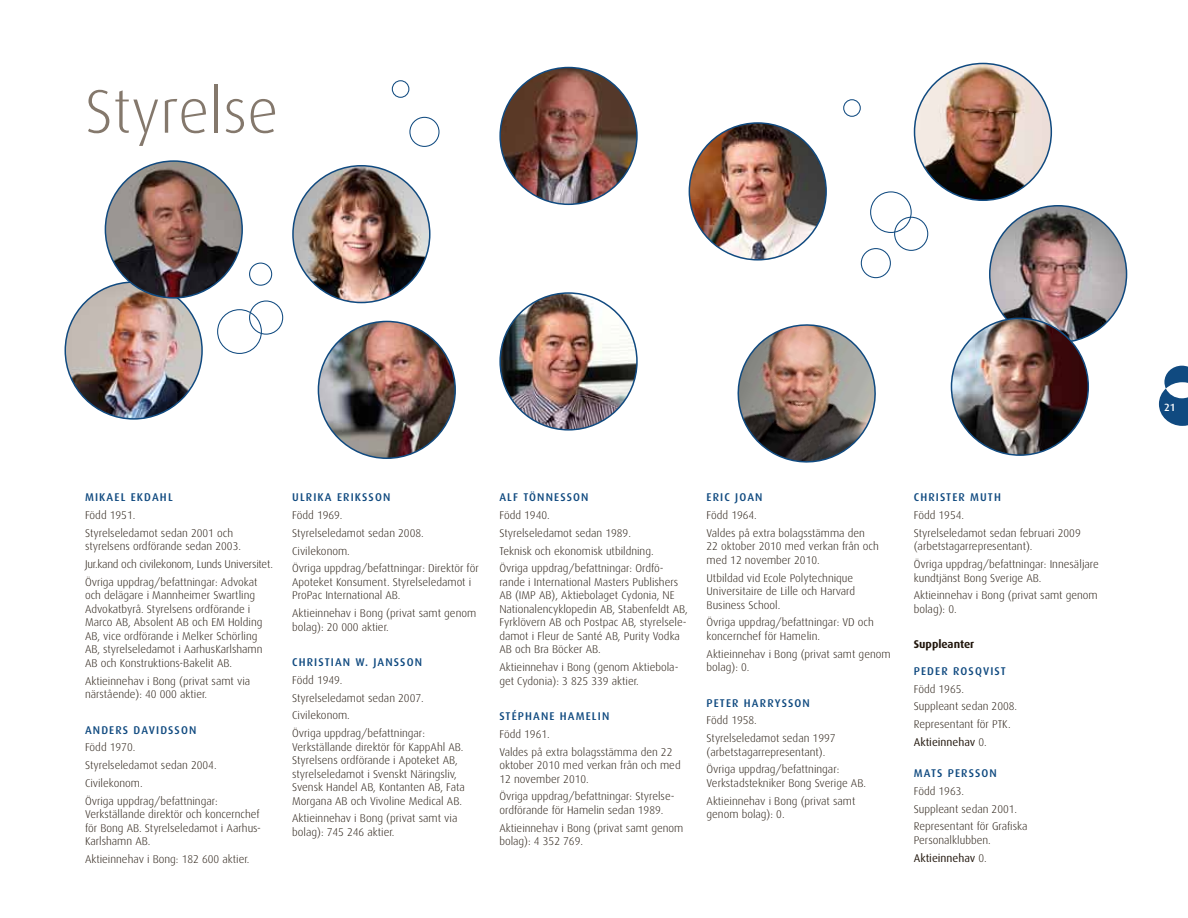
<style>
.page{position:relative;width:1188px;height:918px;background:#fff}
.page>*{position:absolute;margin:0;border:0;box-sizing:border-box;transform-origin:0 0}
.t1{font:300 61.5px "Dax";color:#84786c}
.t2{font:300 11.25px/17.7px "Dax";color:#22170d}
.t3{font:500 11.25px "Dax";letter-spacing:.1em;color:#104a80}
.t4{font:700 11.25px "Dax";color:#22170d}
.t5{font:500 10.5px "Dax";color:#fff}
.s1{font-weight:400}
</style>
<div class="page">
<svg style="left:1159px;top:366px;width:29px;height:60px"></svg>
<img style="left:500px;top:68px;width:137px;height:136px;border-radius:68px">
<img style="left:689px;top:123px;width:137px;height:137px;border-radius:68px">
<img style="left:915px;top:63px;width:136px;height:137px;border-radius:68px">
<img style="left:65px;top:282px;width:137px;height:137px;border-radius:68px">
<img style="left:105px;top:161px;width:137px;height:137px;border-radius:68px">
<img style="left:318px;top:321px;width:137px;height:137px;border-radius:68px">
<img style="left:293px;top:166px;width:137px;height:137px;border-radius:68px">
<img style="left:737px;top:324px;width:139px;height:139px">
<img style="left:500px;top:293px;width:137px;height:137px;border-radius:68px">
<img style="left:990px;top:206px;width:137px;height:137px;border-radius:68px">
<div style="left:861px;top:248px;width:30px;height:30px;border:1px solid #104a80;border-radius:50%"></div>
<div style="left:894px;top:217px;width:34px;height:34px;border:1px solid #104a80;border-radius:50%"></div>
<div style="left:870px;top:191px;width:42px;height:42px;border:1px solid #104a80;border-radius:50%"></div>
<div style="left:843px;top:99px;width:18px;height:18px;border:1px solid #104a80;border-radius:50%"></div>
<div style="left:217px;top:309px;width:45px;height:45px;border:1px solid #104a80;border-radius:50%"></div>
<div style="left:249px;top:301px;width:34px;height:34px;border:1px solid #104a80;border-radius:50%"></div>
<div style="left:249px;top:263px;width:23px;height:23px;border:1px solid #104a80;border-radius:50%"></div>
<div style="left:409px;top:117px;width:31px;height:30px;border:1px solid #104a80;border-radius:50%"></div>
<div style="left:392px;top:80px;width:17px;height:18px;border:1px solid #104a80;border-radius:50%"></div>
<img style="left:951px;top:318px;width:137px;height:137px;border-radius:68px">
<h1 class="t1" style="left:85px;top:78px;width:195px">Styrelse</h1>
<p class="t3" style="left:85px;top:491px;width:89px">MIKAEL EKDAHL</p>
<p class="t2" style="left:85px;top:507px;width:150px">Född 1951.<br>Styrelseledamot sedan 2001 och</p>
<p class="t2" style="left:85px;top:538px;width:190px">styrelsens ordförande sedan 2003.<br>Jur.kand och civilekonom, Lunds Universitet.<br>Övriga uppdrag/befattningar: Advokat</p>
<p class="t2" style="left:85px;top:589px;width:179px;line-height:13.5px">och delägare i Mannheimer Swartling Advokatbyrå. Styrelsens ordförande i Marco AB, Absolent AB och EM Holding AB, vice ordförande i Melker Schörling AB, styrelseledamot i AarhusKarlshamn AB och Konstruktions-Bakelit AB.</p>
<p class="t2" style="left:85px;top:674px;width:167px;line-height:13.5px">Aktieinnehav i Bong (privat samt via närstående): 40 000 aktier.</p>
<p class="t3" style="left:85px;top:724px;width:113px">ANDERS DAVIDSSON</p>
<p class="t2" style="left:85px;top:739px;width:134px">Född 1970.<br>Styrelseledamot sedan 2004.<br>Civilekonom.<br>Övriga uppdrag/befattningar:</p>
<p class="t2" style="left:85px;top:808px;width:178px;line-height:13.5px;text-align:justify">Verkställande direktör och koncernchef för Bong AB. Styrelseledamot i Aarhus-Karlshamn AB.</p>
<p class="t2" style="left:85px;top:850px;width:166px">Aktieinnehav i Bong: 182 600 aktier.</p>
<p class="t3" style="left:292px;top:491px;width:100px">ULRIKA ERIKSSON</p>
<p class="t2" style="left:292px;top:507px;width:188px">Född 1969.<br>Styrelseledamot sedan 2008.<br>Civilekonom.<br>Övriga uppdrag/befattningar: Direktör för</p>
<p class="t2" style="left:292px;top:575px;width:181px;line-height:13.5px">Apoteket Konsument. Styrelseledamot i<br>ProPac International AB.</p>
<p class="t2" style="left:292px;top:607px;width:186px;line-height:13.5px">Aktieinnehav i Bong (privat samt genom bolag): 20 000 aktier.</p>
<p class="t3" style="left:292px;top:656px;width:131px">CHRISTIAN W. JANSSON</p>
<p class="t2" style="left:292px;top:671px;width:134px">Född 1949.<br>Styrelseledamot sedan 2007.<br>Civilekonom.<br>Övriga uppdrag/befattningar:</p>
<p class="t2" style="left:292px;top:740px;width:174px;line-height:13.5px">Verkställande direktör för KappAhl AB.<br>Styrelsens ordförande i Apoteket AB, styrelseledamot i Svenskt Näringsliv, Svensk Handel AB, Kontanten AB, Fata Morgana AB och Vivoline Medical AB.</p>
<p class="t2" style="left:292px;top:812px;width:167px;line-height:13.5px">Aktieinnehav i Bong (privat samt via bolag): 745 246 aktier.</p>
<p class="t3" style="left:499px;top:491px;width:91px">ALF TÖNNESSON</p>
<p class="t2" style="left:499px;top:507px;width:166px">Född 1940.<br>Styrelseledamot sedan 1989.<br>Teknisk och ekonomisk utbildning.<br>Övriga uppdrag/befattningar: Ordfö-</p>
<p class="t2" style="left:499px;top:575px;width:190px;line-height:13.5px">rande i International Masters Publishers AB (IMP AB), Aktiebolaget Cydonia, NE Nationalencyklopedin AB, Stabenfeldt AB, Fyrklövern AB och Postpac AB, styrelsele&shy;damot i Fleur de Santé AB, Purity Vodka AB och Bra Böcker AB.</p>
<p class="t2" style="left:499px;top:661px;width:181px;line-height:13.5px">Aktieinnehav i Bong (genom Aktiebola&shy;get Cydonia): 3 825 339 aktier.</p>
<p class="t3" style="left:499px;top:710px;width:70px">STÉPHANE HAM</p>
<p class="t3" style="left:586px;top:710px;width:25px">ELIN</p>
<p class="t2" style="left:499px;top:725px;width:175px">Född 1961.<br>Valdes på extra bolagsstämma den 22</p>
<p class="t2" style="left:499px;top:759px;width:183px;line-height:13.5px">oktober 2010 med verkan från och med<br>12 november 2010.</p>
<p class="t2" style="left:499px;top:790px;width:177px;line-height:13.5px">Övriga uppdrag/befattningar: Styrelse&shy;ordförande för Hamelin sedan 1989.</p>
<p class="t2" style="left:499px;top:821px;width:186px;line-height:13.5px">Aktieinnehav i Bong (privat samt genom bolag): 4 352 769.</p>
<p class="t3" style="left:707px;top:491px;width:57px">ERIC JOAN</p>
<p class="t2" style="left:707px;top:507px;width:160px">Född 1964.<br>Valdes på extra bolagsstämma den</p>
<p class="t2" style="left:707px;top:540px;width:174px;line-height:13.5px">22 oktober 2010 med verkan från och med 12 november 2010.</p>
<p class="t2" style="left:707px;top:571px;width:150px;line-height:13.5px">Utbildad vid Ecole Polytechnique<br>Universitaire de Lille och Harvard<br>Business School.</p>
<p class="t2" style="left:707px;top:616px;width:169px;line-height:13.5px">Övriga uppdrag/befattningar: VD och koncernchef för Hamelin.</p>
<p class="t2" style="left:707px;top:647px;width:186px;line-height:13.5px">Aktieinnehav i Bong (privat samt genom bolag): 0.</p>
<p class="t3" style="left:707px;top:697px;width:105px">PETER HARRYSSON</p>
<p class="t2" style="left:707px;top:712px;width:130px">Född 1958.<br>Styrelseledamot sedan 1997</p>
<p class="t2" style="left:707px;top:743px;width:134px">(arbetstagarrepresentant).<br>Övriga uppdrag/befattningar:</p>
<p class="t2" style="left:707px;top:774px;width:161px">Verkstadstekniker Bong Sverige AB.<br>Aktieinnehav i Bong (privat samt</p>
<p class="t2" style="left:707px;top:806px;width:80px">genom bolag): 0.</p>
<p class="t3" style="left:914px;top:491px;width:89px">CHRISTER MUTH</p>
<p class="t2" style="left:914px;top:507px;width:168px">Född 1954.<br>Styrelseledamot sedan februari 2009</p>
<p class="t2" style="left:914px;top:538px;width:187px">(arbetstagarrepresentant).<br>Övriga uppdrag/befattningar: Innesäljare</p>
<p class="t2" style="left:914px;top:569px;width:186px">kundtjänst Bong Sverige AB.<br>Aktieinnehav i Bong (privat samt genom</p>
<p class="t2" style="left:914px;top:600px;width:44px">bolag): 0.</p>
<p class="t4" style="left:914px;top:638px;width:62px">Suppleanter</p>
<p class="t3" style="left:914px;top:665px;width:93px">PEDER ROSQVIST</p>
<p class="t2" style="left:914px;top:680px;width:105px">Född 1965.<br>Suppleant sedan 2008.<br>Representant för PTK.<br><span class="s1">Aktieinnehav</span> 0.</p>
<p class="t3" style="left:914px;top:767px;width:85px">MATS PERSSON</p>
<p class="t2" style="left:914px;top:782px;width:115px">Född 1963.<br>Suppleant sedan 2001.<br>Representant för Grafiska</p>
<p class="t2" style="left:914px;top:831px;width:79px">Personalklubben.<br><span class="s1">Aktieinnehav</span> 0.</p>
<p class="t5" style="left:1164px;top:401px;width:13px">21</p>
</div>
